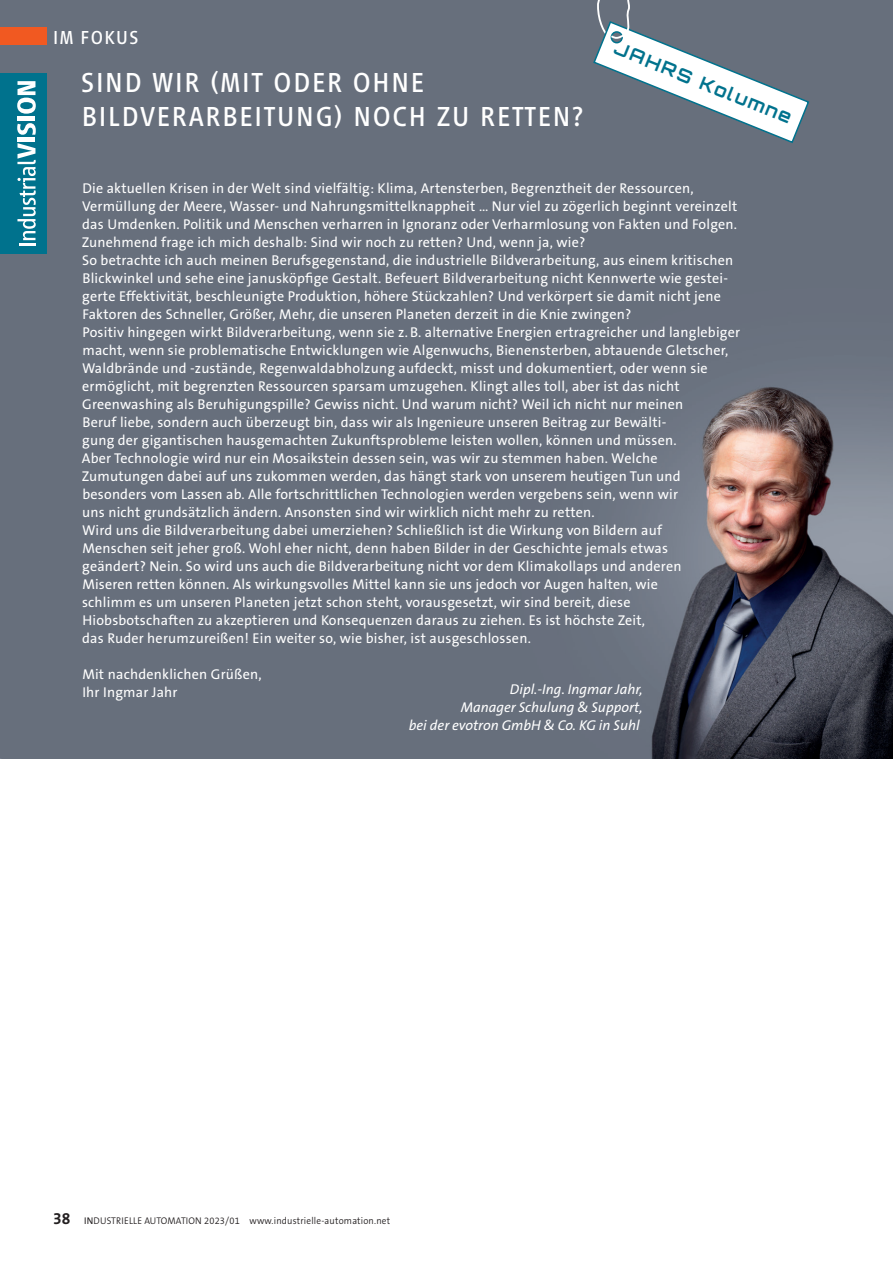
<style>
.page{position:relative;width:893px;height:1263px;background:#fff}
.page>*{position:absolute;margin:0;border:0;box-sizing:border-box;transform-origin:0 0}
.t1{font:28.5px/34.5px "Vialog LT";letter-spacing:.06em;color:#fff}
.t2{font:19.5px "Vialog LT";letter-spacing:.07em;color:#fff}
.t3{font:700 18px "Orbitron";color:#00728d}
.t4{font:700 16.5px "The Sans B7";color:#231f20;scale:.95 1}
.t5{font:14.25px/18px "The Sans B5 Plain";letter-spacing:.015em;color:#fff}
.t6{font:italic 14.25px/18px "The Sans B5 Plain";color:#fff;text-align:right}
.t7{font:300 9.75px "The Sans B4";letter-spacing:.02em;color:#231f20;scale:.95 1}
.s1{font-family:"The Sans B5 Plain";font-weight:400}
</style>
<div class="page">
<img style="left:0;top:0;width:893px;height:758px">
<div style="left:0;top:28px;width:47px;height:17px;background:#f15921"></div>
<div style="left:0;top:73px;width:47px;height:180px;background:#00728d"></div>
<hr style="left:19px;top:243px;width:16px;height:3px;background:#fff">
<svg style="left:17px;top:143px;width:19px;height:97px"></svg>
<div style="left:18px;top:137px;width:17px;height:5px;background:#fff"></div>
<svg style="left:17px;top:123px;width:19px;height:12px"></svg>
<div style="left:18px;top:116px;width:17px;height:5px;background:#fff"></div>
<svg style="left:17px;top:81px;width:19px;height:33px"></svg>
<svg style="left:592px;top:0;width:218px;height:144px"></svg>
<h2 class="t2" style="left:53px;top:26px;width:87px">IM FOKUS</h2>
<h1 class="t1" style="left:81px;top:65px;width:504px">SIND WIR (MIT ODER OHNE<br>BILDVERARBEITUNG) NOCH ZU RETTEN?</h1>
<p class="t3" style="left:620px;top:37px;width:190px;rotate:22deg">JAHRS Kolumne</p>
<p class="t5" style="left:82px;top:179px;width:660px">Die aktuellen Krisen in der Welt sind vielfältig: Klima, Artensterben, Begrenztheit der Ressourcen, Vermüllung der Meere, Wasser- und Nahrungsmittelknappheit … Nur viel zu zögerlich beginnt vereinzelt das Umdenken. Politik und Menschen verharren in Ignoranz oder Verharmlosung von Fakten und Folgen.<br>Zunehmend frage ich mich deshalb: Sind wir noch zu retten? Und, wenn ja, wie?<br>So betrachte ich auch meinen Berufsgegenstand, die industrielle Bildverarbeitung, aus einem kritischen Blickwinkel und sehe eine janusköpfige Gestalt. Befeuert Bildverarbeitung nicht Kennwerte wie gestei&shy;gerte Effektivität, beschleunigte Produktion, höhere Stückzahlen? Und verkörpert sie damit nicht jene Faktoren des Schneller, Größer, Mehr, die unseren Planeten derzeit in die Knie zwingen?<br>Positiv hingegen wirkt Bildverarbeitung, wenn sie z. B. alternative Energien ertragreicher und langlebiger macht, wenn sie problematische Entwicklungen wie Algenwuchs, Bienensterben, abtauende Gletscher, Waldbrände und -zustände, Regenwaldabholzung aufdeckt, misst und dokumentiert, oder wenn sie ermöglicht, mit begrenzten Ressourcen sparsam umzugehen. Klingt alles toll, aber ist das nicht Greenwashing als Beruhigungspille? Gewiss nicht. Und warum nicht? Weil ich nicht nur meinen<br>Beruf liebe, sondern auch überzeugt bin, dass wir als Ingenieure unseren Beitrag zur Bewälti-<br>gung der gigantischen hausgemachten Zukunftsprobleme leisten wollen, können und müssen.<br>Aber Technologie wird nur ein Mosaikstein dessen sein, was wir zu stemmen haben. Welche Zumutungen dabei auf uns zukommen werden, das hängt stark von unserem heutigen Tun und besonders vom Lassen ab. Alle fortschrittlichen Technologien werden vergebens sein, wenn wir<br>uns nicht grundsätzlich ändern. Ansonsten sind wir wirklich nicht mehr zu retten.<br>Wird uns die Bildverarbeitung dabei umerziehen? Schließlich ist die Wirkung von Bildern auf<br>Menschen seit jeher groß. Wohl eher nicht, denn haben Bilder in der Geschichte jemals etwas<br>geändert? Nein. So wird uns auch die Bildverarbeitung nicht vor dem Klimakollaps und anderen<br>Miseren retten können. Als wirkungsvolles Mittel kann sie uns jedoch vor Augen halten, wie<br>schlimm es um unseren Planeten jetzt schon steht, vorausgesetzt, wir sind bereit, diese Hiobsbotschaften zu akzeptieren und Konsequenzen daraus zu ziehen. Es ist höchste Zeit,<br>das Ruder herumzureißen! Ein weiter so, wie bisher, ist ausgeschlossen.</p>
<p class="t5" style="left:82px;top:665px;width:181px">Mit nachdenklichen Grüßen,<br>Ihr Ingmar Jahr</p>
<p class="t6" style="left:409px;top:681px;width:235px">Dipl.-Ing. Ingmar Jahr,<br>Manager Schulung &amp; Support,<br>bei der evotron GmbH &amp; Co. KG in Suhl</p>
<p class="t4" style="left:53px;top:1210px;width:20px">38</p>
<p class="t7" style="left:84px;top:1215px;width:324px"><span class="s1">IN</span>DUSTRIELLE AUTOMATION 2023/01 www.industrielle-automation.net</p>
</div>
